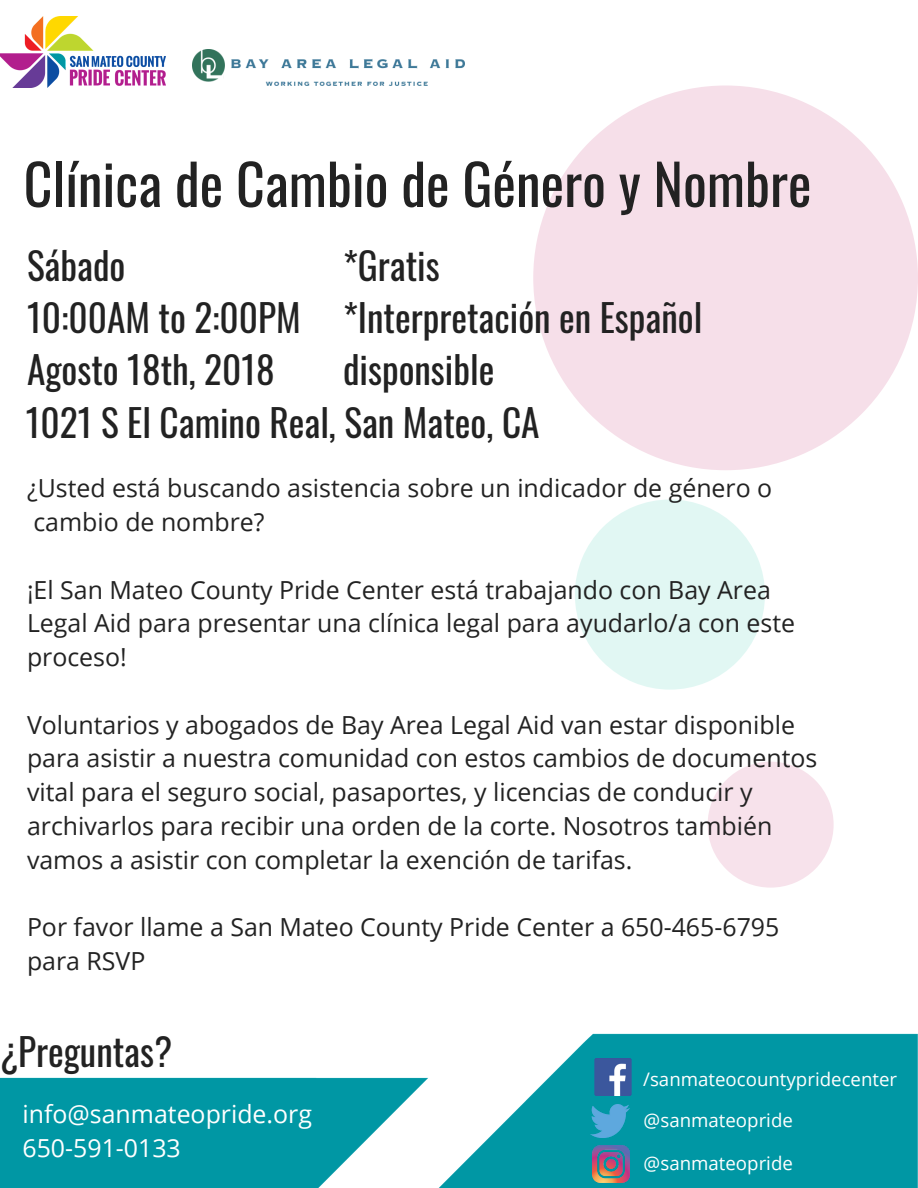
<style>
.page{position:relative;width:918px;height:1188px;background:#fff}
.page>*{position:absolute;margin:0;border:0;box-sizing:border-box;transform-origin:0 0}
.t1{font:55.95px "Oswald";color:#222}
.t2{font:37.35px/51.8px "Oswald";color:#222}
.t3{font:24.9px/33.8px "Open Sans";color:#222}
.t4{font:24.9px/33.8px "Open Sans";color:#fff}
.t5{font:18.75px "Open Sans";color:#fff}
</style>
<div class="page">
<svg style="left:533px;top:86px;width:385px;height:384px;fill:#f6dfe9"></svg>
<svg style="left:708px;top:762px;width:126px;height:126px"></svg>
<img style="left:192px;top:50px;width:273px;height:36px">
<img style="left:0;top:17px;width:165px;height:71px">
<svg style="left:575px;top:500px;width:190px;height:190px"></svg>
<div style="left:0;top:1077px;width:388px;height:111px;background:#0097a4"></div>
<img style="left:388px;top:1033px;width:530px;height:155px">
<img style="left:593px;top:1145px;width:37px;height:37px">
<img style="left:591px;top:1105px;width:39px;height:32px">
<img style="left:580px;top:1059px;width:66px;height:37px">
<h1 class="t1" style="left:24px;top:140px;width:789px">Clínica de Cambio de Género y Nombre</h1>
<h2 class="t2" style="left:27px;top:238px;width:275px">Sábado<br>10:00AM to 2:00PM<br>Agosto 18th, 2018</h2>
<h2 class="t2" style="left:343px;top:238px;width:98px">*Gratis</h2>
<h2 class="t2" style="left:343px;top:290px;width:361px">*Interpretación en Español</h2>
<h2 class="t2" style="left:343px;top:342px;width:153px">disponsible</h2>
<h2 class="t2" style="left:26px;top:395px;width:515px">1021 S El Camino Real, San Mateo, CA</h2>
<p class="t3" style="left:27px;top:471px;width:747px">¿Usted está buscando asistencia sobre un indicador de género o cambio de nombre?</p>
<p class="t3" style="left:27px;top:572px;width:770px">¡El San Mateo County Pride Center está trabajando con Bay Area<br>Legal Aid para presentar una clínica legal para ayudarlo/a con este proceso!</p>
<p class="t3" style="left:27px;top:707px;width:792px">Voluntarios y abogados de Bay Area Legal Aid van estar disponible para asistir a nuestra comunidad con estos cambios de documentos vital para el seguro social, pasaportes, y licencias de conducir y archivarlos para recibir una orden de la corte. Nosotros también vamos a asistir con completar la exención de tarifas.</p>
<p class="t3" style="left:27px;top:909px;width:754px">Por favor llame a San Mateo County Pride Center a 650-465-6795 para RSVP</p>
<h2 class="t2" style="left:0;top:1024px;width:174px">¿Preguntas?</h2>
<p class="t4" style="left:22px;top:1096px;width:291px">info@sanmateopride.org<br>650-591-0133</p>
<p class="t5" style="left:643px;top:1066px;width:255px">/sanmateocountypridecenter</p>
<p class="t5" style="left:644px;top:1107px;width:151px">@sanmateopride</p>
<p class="t5" style="left:644px;top:1150px;width:151px">@sanmateopride</p>
</div>
